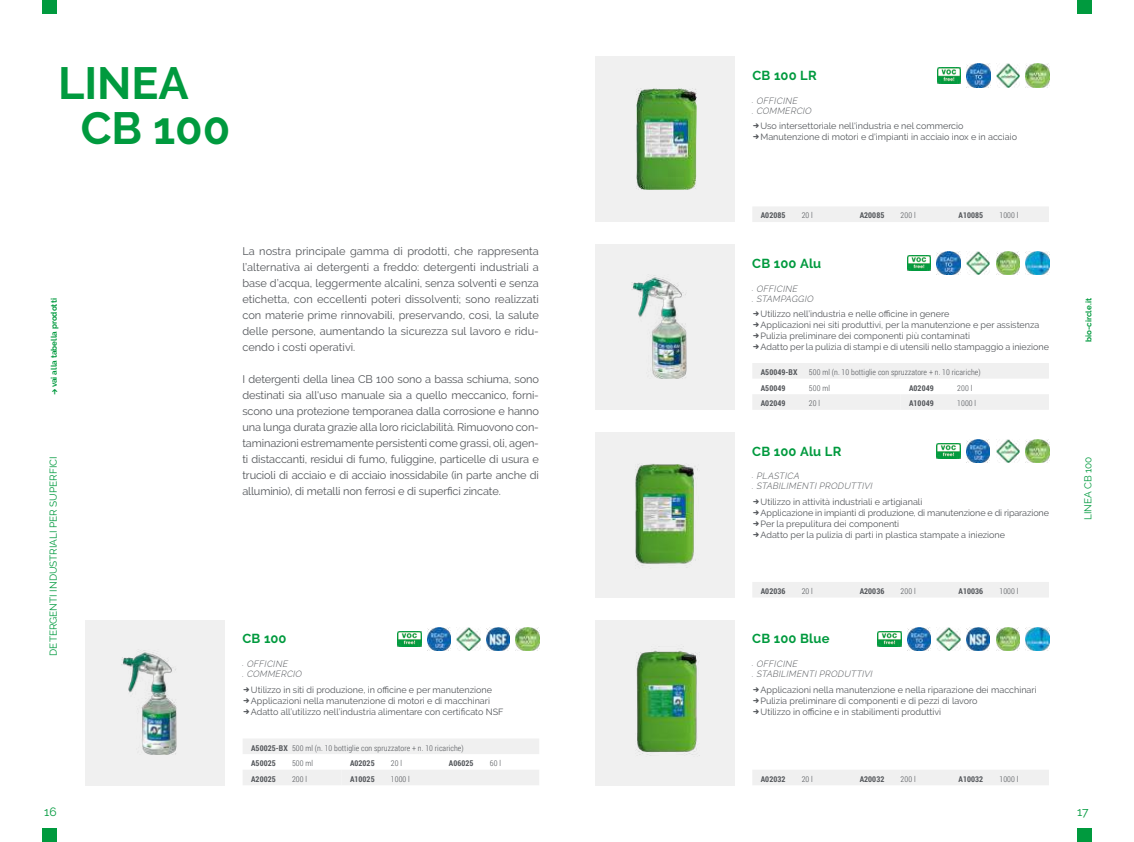
<style>
.page{position:relative;width:1134px;height:842px;background:#fff}
.page>*{position:absolute;margin:0;border:0;box-sizing:border-box;transform-origin:0 0}
.t1{font:700 45px/45px "Raleway";color:#009a3e}
.t2{font:700 13px "Raleway";letter-spacing:.015em;color:#009a3e}
.t3{font:12px "Raleway";color:#009a3e}
.t4{font:11px/16px "Raleway";letter-spacing:-.01em;color:#53565a;text-align:justify}
.t5{font:10px "Raleway";color:#009a3e}
.t6{font:9px/11px "Raleway";color:#53565a}
.t7{font:italic 300 9px/10px "Raleway";letter-spacing:.03em;color:#53565a}
.t8{font:300 8px/15.6px "Roboto Condensed";letter-spacing:.01em;color:#53565a}
.t9{font:700 8px "Roboto Condensed";letter-spacing:.01em;color:#53565a}
.t10{font:700 8px "Raleway";color:#009a3e}
.s1{font-weight:700}
</style>
<div class="page">
<div style="left:1077px;top:0;width:14px;height:14px;background:#009a3e"></div>
<div style="left:1077px;top:828px;width:14px;height:14px;background:#009a3e"></div>
<div style="left:43px;top:0;width:14px;height:14px;background:#009a3e"></div>
<div style="left:43px;top:828px;width:14px;height:14px;background:#009a3e"></div>
<img style="left:937px;top:627px;width:23px;height:23px">
<img style="left:457px;top:627px;width:23px;height:23px">
<div style="left:595px;top:57px;width:140px;height:165px;background:#f0f0f0"></div>
<div style="left:595px;top:244px;width:140px;height:166px;background:#f0f0f0"></div>
<div style="left:595px;top:432px;width:140px;height:165px;background:#f0f0f0"></div>
<div style="left:595px;top:620px;width:140px;height:165px;background:#f0f0f0"></div>
<div style="left:86px;top:620px;width:139px;height:165px;background:#f0f0f0"></div>
<img style="left:632px;top:275px;width:55px;height:104px">
<img style="left:122px;top:650px;width:55px;height:104px">
<div style="left:752px;top:582px;width:297px;height:15px;background:#f0f0f0"></div>
<div style="left:752px;top:770px;width:297px;height:15px;background:#f0f0f0"></div>
<div style="left:752px;top:207px;width:297px;height:15px;background:#f0f0f0"></div>
<svg style="left:752px;top:363px;width:297px;height:47px"></svg>
<svg style="left:243px;top:739px;width:296px;height:46px"></svg>
<img style="left:486px;top:627px;width:24px;height:23px">
<img style="left:966px;top:627px;width:24px;height:23px">
<img style="left:516px;top:627px;width:23px;height:23px">
<img style="left:1026px;top:439px;width:23px;height:24px">
<img style="left:996px;top:252px;width:23px;height:23px">
<img style="left:996px;top:627px;width:23px;height:23px">
<img style="left:996px;top:439px;width:23px;height:24px">
<img style="left:966px;top:252px;width:24px;height:23px">
<img style="left:427px;top:627px;width:24px;height:23px">
<img style="left:966px;top:439px;width:24px;height:24px">
<img style="left:937px;top:252px;width:23px;height:23px">
<img style="left:907px;top:627px;width:24px;height:23px">
<img style="left:398px;top:631px;width:23px;height:15px">
<img style="left:937px;top:443px;width:23px;height:16px">
<img style="left:907px;top:255px;width:24px;height:16px">
<img style="left:878px;top:631px;width:23px;height:15px">
<img style="left:1026px;top:64px;width:23px;height:23px">
<img style="left:996px;top:64px;width:24px;height:23px">
<img style="left:967px;top:64px;width:23px;height:23px">
<img style="left:937px;top:68px;width:23px;height:15px">
<img style="left:1026px;top:627px;width:23px;height:23px">
<img style="left:1026px;top:251px;width:23px;height:24px">
<img style="left:636px;top:88px;width:61px;height:101px">
<img style="left:636px;top:646px;width:64px;height:110px">
<img style="left:635px;top:464px;width:63px;height:104px">
<h1 class="t1" style="left:81px;top:61px;width:151px;text-indent:-23px">LINEA<br>CB 100</h1>
<h2 class="t2" style="left:752px;top:68px;width:66px">CB 100 LR</h2>
<p class="t7" style="left:752px;top:96px;width:61px">. OFFICINE<br>. COMMERCIO</p>
<p class="t6" style="left:760px;top:121px;width:258px">Uso intersettoriale nell'industria e nel commercio<br>Manutenzione di motori e d'impianti in acciaio inox e in acciaio</p>
<p class="t9" style="left:761px;top:210px;width:26px">A02085</p>
<p class="t8" style="left:802px;top:208px;width:13px">20 l</p>
<p class="t9" style="left:860px;top:210px;width:26px">A20085</p>
<p class="t8" style="left:901px;top:208px;width:17px">200 l</p>
<p class="t9" style="left:958px;top:210px;width:26px">A10085</p>
<p class="t8" style="left:999px;top:208px;width:20px">1000 l</p>
<p class="t4" style="left:242px;top:243px;width:298px">La nostra principale gamma di prodotti, che rappresenta l’alternativa ai detergenti a freddo: detergenti industriali a base d’acqua, leggermente alcalini, senza solventi e senza etichetta, con eccellenti poteri dissolventi; sono realizzati con materie prime rinnovabili, preservando, così, la salute delle persone, aumentando la sicurezza sul lavoro e ridu&shy;cendo i costi operativi.</p>
<p class="t4" style="left:242px;top:371px;width:298px">I detergenti della linea CB 100 sono a bassa schiuma, sono destinati sia all'uso manuale sia a quello meccanico, forni&shy;scono una protezione temporanea dalla corrosione e hanno una lunga durata grazie alla loro riciclabilità. Rimuovono con&shy;taminazioni estremamente persistenti come grassi, oli, agen&shy;ti distaccanti, residui di fumo, fuliggine, particelle di usura e trucioli di acciaio e di acciaio inossidabile (in parte anche di alluminio), di metalli non ferrosi e di superfici zincate.</p>
<h2 class="t2" style="left:752px;top:256px;width:71px">CB 100 Alu</h2>
<p class="t7" style="left:752px;top:283px;width:63px">. OFFICINE<br>. STAMPAGGIO</p>
<p class="t10" style="left:1084px;top:342px;width:45px;rotate:-90deg">bio-circle.it</p>
<p class="t10" style="left:49px;top:387px;width:91px;rotate:-90deg">vai alla tabella prodotti</p>
<p class="t6" style="left:760px;top:308px;width:290px">Utilizzo nell’industria e nelle officine in genere<br>Applicazioni nei siti produttivi, per la manutenzione e per assistenza Pulizia preliminare dei componenti più contaminati<br>Adatto per la pulizia di stampi e di utensili nello stampaggio a iniezione</p>
<p class="t9" style="left:761px;top:366px;width:38px">A50049-BX</p>
<p class="t8" style="left:809px;top:364px;width:173px">500 ml (n. 10 bottiglie con spruzzatore + n. 10 ricariche)</p>
<p class="t9" style="left:761px;top:382px;width:26px">A50049</p>
<p class="t8" style="left:809px;top:380px;width:23px">500 ml</p>
<p class="t9" style="left:909px;top:382px;width:26px">A02049</p>
<p class="t8" style="left:957px;top:380px;width:17px">200 l</p>
<p class="t9" style="left:761px;top:398px;width:26px">A02049</p>
<p class="t8" style="left:809px;top:395px;width:13px">20 l</p>
<p class="t9" style="left:909px;top:398px;width:26px">A10049</p>
<p class="t8" style="left:957px;top:395px;width:20px">1000 l</p>
<h2 class="t2" style="left:752px;top:444px;width:91px">CB 100 Alu LR</h2>
<p class="t5" style="left:47px;top:656px;width:201px;rotate:-90deg">DETERGENTI INDUSTRIALI PER SUPERFICI</p>
<p class="t5" style="left:1082px;top:520px;width:65px;rotate:-90deg">LINEA CB 100</p>
<p class="t7" style="left:752px;top:471px;width:122px">. PLASTICA<br>. STABILIMENTI PRODUTTIVI</p>
<p class="t6" style="left:760px;top:496px;width:290px">Utilizzo in attività industriali e artigianali<br>Applicazione in impianti di produzione, di manutenzione e di riparazione Per la prepulitura dei componenti<br>Adatto per la pulizia di parti in plastica stampate a iniezione</p>
<p class="t9" style="left:761px;top:585px;width:26px">A02036</p>
<p class="t8" style="left:802px;top:583px;width:13px">20 l</p>
<p class="t9" style="left:860px;top:585px;width:26px">A20036</p>
<p class="t8" style="left:901px;top:583px;width:17px">200 l</p>
<p class="t9" style="left:958px;top:585px;width:26px">A10036</p>
<p class="t8" style="left:999px;top:583px;width:20px">1000 l</p>
<h2 class="t2" style="left:752px;top:631px;width:79px">CB 100 Blue</h2>
<h2 class="t2" style="left:242px;top:631px;width:46px">CB 100</h2>
<p class="t7" style="left:243px;top:659px;width:61px">. OFFICINE<br>. COMMERCIO</p>
<p class="t7" style="left:752px;top:659px;width:122px">. OFFICINE<br>. STABILIMENTI PRODUTTIVI</p>
<p class="t6" style="left:251px;top:684px;width:254px">Utilizzo in siti di produzione, in officine e per manutenzione<br>Applicazioni nella manutenzione di motori e di macchinari<br>Adatto all’utilizzo nell’industria alimentare con certificato NSF</p>
<p class="t6" style="left:760px;top:684px;width:278px">Applicazioni nella manutenzione e nella riparazione dei macchinari<br>Pulizia preliminare di componenti e di pezzi di lavoro<br>Utilizzo in officine e in stabilimenti produttivi</p>
<p class="t8" style="left:251px;top:740px;width:214px"><span class="s1">A50025-BX</span> 500 ml (n. 10 bottiglie con spruzzatore + n. 10 ricariche)<br><span class="s1">A50025</span></p>
<p class="t8" style="left:292px;top:755px;width:23px">500 ml</p>
<p class="t9" style="left:350px;top:758px;width:26px">A02025</p>
<p class="t8" style="left:391px;top:755px;width:13px">20 l</p>
<p class="t9" style="left:449px;top:758px;width:26px">A06025</p>
<p class="t8" style="left:490px;top:755px;width:13px">60 l</p>
<p class="t9" style="left:251px;top:773px;width:26px">A20025</p>
<p class="t8" style="left:292px;top:771px;width:17px">200 l</p>
<p class="t9" style="left:350px;top:773px;width:26px">A10025</p>
<p class="t8" style="left:391px;top:771px;width:20px">1000 l</p>
<p class="t9" style="left:761px;top:773px;width:26px">A02032</p>
<p class="t8" style="left:802px;top:771px;width:13px">20 l</p>
<p class="t9" style="left:860px;top:773px;width:26px">A20032</p>
<p class="t8" style="left:901px;top:771px;width:17px">200 l</p>
<p class="t9" style="left:958px;top:773px;width:26px">A10032</p>
<p class="t8" style="left:999px;top:771px;width:20px">1000 l</p>
<h3 class="t3" style="left:44px;top:804px;width:14px">16</h3>
<h3 class="t3" style="left:1077px;top:804px;width:13px">17</h3>
</div>
